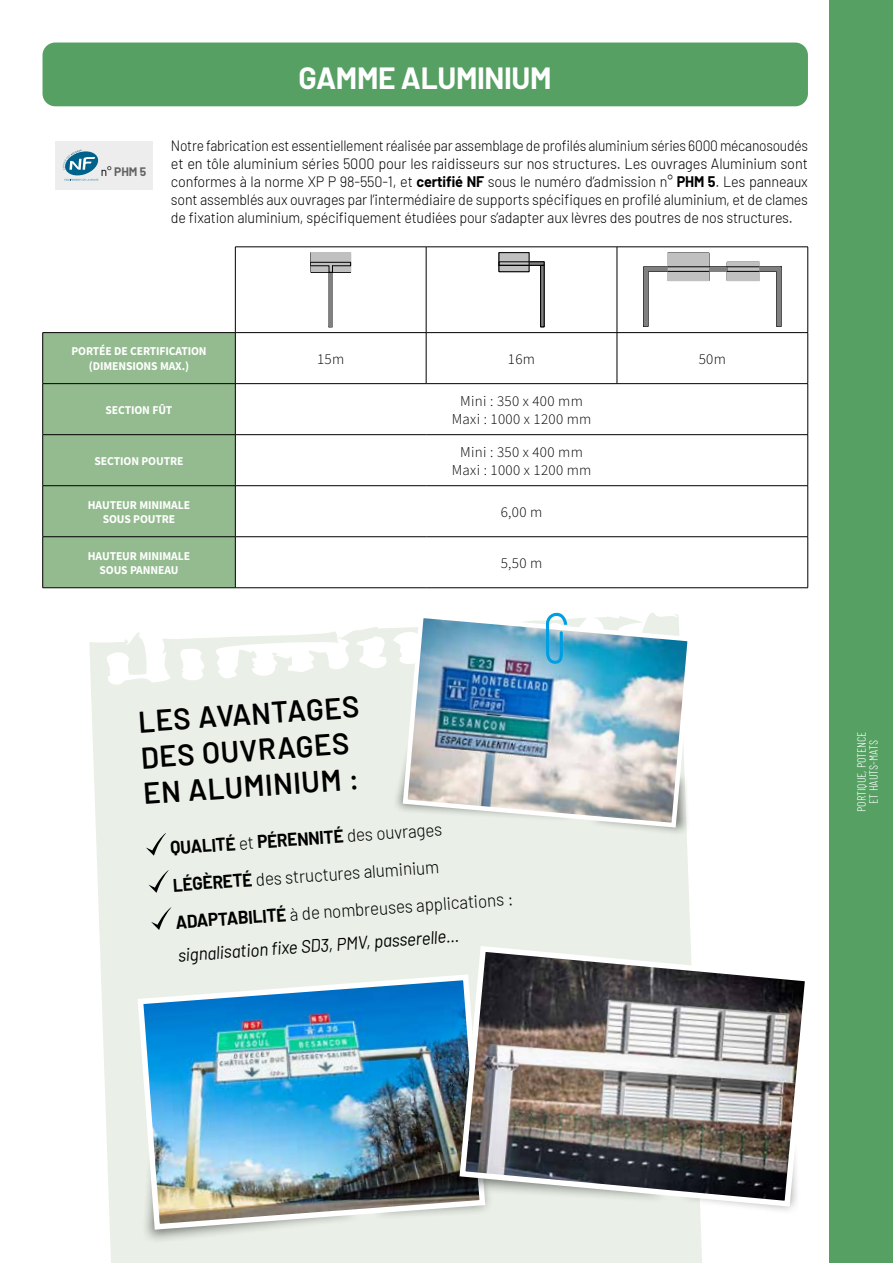
<style>
.page{position:relative;width:893px;height:1263px;background:#fff}
.page>*{position:absolute;margin:0;border:0;box-sizing:border-box;transform-origin:0 0}
.t1{font:600 30px/36px "Barlow";color:#000}
.t2{font:700 30px "Barlow";letter-spacing:-.015em;color:#fff}
.t3{font:300 18px/37.2px "Barlow";color:#000;scale:.95 1}
.t4{font:italic 18px "Barlow";color:#000;scale:.95 1}
.t5{font:300 15px/18px "Barlow";letter-spacing:-.01em;color:#000;text-align:justify;scale:.92 1}
.t6{font:300 15px/18px "Source Sans Pro";letter-spacing:.02em;color:#000;text-align:center}
.t7{font:700 12px/14.4px "Source Sans Pro";letter-spacing:-.01em;color:#fff;text-align:center}
.t8{font:300 12px/12px "Barlow Condensed";color:#fff;text-align:center}
.t9{font:700 12px "Barlow";color:#646363}
.s1{font-weight:400;color:#000}
.s2{font-weight:700}
</style>
<div class="page">
<svg style="left:43px;top:333px;width:192px;height:254px;fill:#93bb8f"></svg>
<hr style="left:235px;top:247px;width:191px;height:1px;background:#000">
<hr style="left:235px;top:247px;width:1px;height:85px;background:#000">
<hr style="left:426px;top:247px;width:191px;height:1px;background:#000">
<hr style="left:426px;top:247px;width:1px;height:85px;background:#000">
<hr style="left:617px;top:247px;width:191px;height:1px;background:#000">
<hr style="left:617px;top:247px;width:1px;height:85px;background:#000">
<hr style="left:807px;top:247px;width:1px;height:85px;background:#000">
<hr style="left:235px;top:332px;width:191px;height:1px;background:#000">
<hr style="left:426px;top:332px;width:191px;height:1px;background:#000">
<hr style="left:426px;top:333px;width:1px;height:50px;background:#000">
<hr style="left:617px;top:332px;width:191px;height:1px;background:#000">
<hr style="left:617px;top:333px;width:1px;height:50px;background:#000">
<hr style="left:807px;top:333px;width:1px;height:50px;background:#000">
<hr style="left:43px;top:383px;width:192px;height:1px;background:#000">
<hr style="left:235px;top:383px;width:191px;height:1px;background:#000">
<hr style="left:426px;top:383px;width:191px;height:1px;background:#000">
<hr style="left:617px;top:383px;width:191px;height:1px;background:#000">
<hr style="left:807px;top:384px;width:1px;height:50px;background:#000">
<hr style="left:43px;top:434px;width:192px;height:1px;background:#000">
<hr style="left:235px;top:434px;width:191px;height:1px;background:#000">
<hr style="left:426px;top:434px;width:191px;height:1px;background:#000">
<hr style="left:617px;top:434px;width:191px;height:1px;background:#000">
<hr style="left:807px;top:435px;width:1px;height:50px;background:#000">
<hr style="left:43px;top:485px;width:192px;height:1px;background:#000">
<hr style="left:235px;top:485px;width:191px;height:1px;background:#000">
<hr style="left:426px;top:485px;width:191px;height:1px;background:#000">
<hr style="left:617px;top:485px;width:191px;height:1px;background:#000">
<hr style="left:807px;top:486px;width:1px;height:50px;background:#000">
<hr style="left:235px;top:536px;width:191px;height:1px;background:#000">
<hr style="left:426px;top:536px;width:191px;height:1px;background:#000">
<hr style="left:617px;top:536px;width:191px;height:1px;background:#000">
<hr style="left:807px;top:537px;width:1px;height:51px;background:#000">
<hr style="left:235px;top:587px;width:191px;height:1px;background:#000">
<hr style="left:426px;top:587px;width:191px;height:1px;background:#000">
<hr style="left:617px;top:587px;width:191px;height:1px;background:#000">
<hr style="left:43px;top:332px;width:192px;height:1px;background:#000">
<hr style="left:42px;top:333px;width:1px;height:50px;background:#000">
<hr style="left:42px;top:384px;width:1px;height:50px;background:#000">
<hr style="left:42px;top:435px;width:1px;height:50px;background:#000">
<hr style="left:42px;top:486px;width:1px;height:50px;background:#000">
<hr style="left:43px;top:536px;width:192px;height:1px;background:#000">
<hr style="left:42px;top:537px;width:1px;height:51px;background:#000">
<hr style="left:43px;top:587px;width:192px;height:1px;background:#000">
<hr style="left:235px;top:333px;width:1px;height:50px;background:#000">
<hr style="left:235px;top:384px;width:1px;height:50px;background:#000">
<hr style="left:235px;top:435px;width:1px;height:50px;background:#000">
<hr style="left:235px;top:486px;width:1px;height:50px;background:#000">
<hr style="left:235px;top:537px;width:1px;height:51px;background:#000">
<div style="left:311px;top:253px;width:40px;height:19px;background:#c0c0c0"></div>
<svg style="left:311px;top:262px;width:40px;height:65px"></svg>
<svg style="left:499px;top:253px;width:30px;height:19px"></svg>
<svg style="left:529px;top:265px;width:12px;height:62px"></svg>
<hr style="left:499px;top:265px;width:30px;height:1px;background:#000">
<div style="left:499px;top:253px;width:30px;height:19px;border:1px solid #000"></div>
<div style="left:727px;top:262px;width:32px;height:19px;background:#c0c0c0"></div>
<div style="left:668px;top:253px;width:41px;height:28px;background:#c0c0c0"></div>
<svg style="left:643px;top:267px;width:25px;height:60px"></svg>
<svg style="left:759px;top:267px;width:22px;height:60px"></svg>
<hr style="left:709px;top:267px;width:18px;height:4px;background:#808080">
<hr style="left:727px;top:271px;width:32px;height:1px;background:#000">
<hr style="left:727px;top:267px;width:32px;height:1px;background:#000">
<hr style="left:668px;top:271px;width:41px;height:1px;background:#000">
<hr style="left:668px;top:267px;width:41px;height:1px;background:#000">
<div style="left:43px;top:43px;width:765px;height:63px;background:#55a062;border-radius:13px"></div>
<svg style="left:89px;top:627px;width:613px;height:636px;fill:#eaf0e8"></svg>
<div style="left:586px;top:771px;width:104px;height:65px;background:#000;opacity:.5"></div>
<div style="left:392px;top:736px;width:186px;height:86px;background:#000;opacity:.5"></div>
<div style="left:141px;top:1148px;width:223px;height:96px;background:#000;opacity:.5"></div>
<img style="left:135px;top:971px;width:353px;height:261px">
<img style="left:162px;top:1096px;width:616px;height:126px">
<img style="left:457px;top:943px;width:348px;height:266px">
<img style="left:400px;top:612px;width:295px;height:218px">
<svg style="left:546px;top:612px;width:21px;height:52px"></svg>
<svg style="left:146px;top:833px;width:20px;height:22px"></svg>
<svg style="left:149px;top:870px;width:20px;height:23px"></svg>
<svg style="left:151px;top:907px;width:20px;height:23px"></svg>
<div style="left:55px;top:141px;width:98px;height:49px;background:#ededed"></div>
<svg style="left:63px;top:150px;width:36px;height:31px"></svg>
<div style="left:829px;top:0;width:64px;height:1263px;background:#55a062"></div>
<p class="t9" style="left:101px;top:163px;width:47px"><span class="s1">n°</span> PHM 5</p>
<h1 class="t2" style="left:299px;top:56px;width:254px">GAMME ALUMINIUM</h1>
<p class="t5" style="left:171px;top:136px;width:694px">Notre fabrication est essentiellement réalisée par assemblage de profilés aluminium séries 6000 mécanosoudés et en tôle aluminium séries 5000 pour les raidisseurs sur nos structures. Les ouvrages Aluminium sont conformes à la norme XP P 98-550-1, et <span class="s2">certifié NF</span> sous le numéro d’admission n° <span class="s2">PHM 5</span>. Les panneaux sont assemblés aux ouvrages par l’intermédiaire de supports spécifiques en profilé aluminium, et de clames de fixation aluminium, spécifiquement étudiées pour s’adapter aux lèvres des poutres de nos structures.</p>
<p class="t7" style="left:71px;top:344px;width:137px">PORTÉE DE CERTIFICATION (DIMENSIONS MAX.)</p>
<p class="t6" style="left:317px;top:350px;width:29px">15m</p>
<p class="t6" style="left:508px;top:350px;width:29px">16m</p>
<p class="t6" style="left:699px;top:350px;width:29px">50m</p>
<p class="t7" style="left:106px;top:402px;width:68px">SECTION FÛT</p>
<p class="t6" style="left:452px;top:392px;width:141px">Mini : 350 x 400 mm<br>Maxi : 1000 x 1200 mm</p>
<p class="t7" style="left:95px;top:453px;width:90px">SECTION POUTRE</p>
<p class="t6" style="left:452px;top:443px;width:141px">Mini : 350 x 400 mm<br>Maxi : 1000 x 1200 mm</p>
<p class="t7" style="left:88px;top:497px;width:104px">HAUTEUR MINIMALE<br>SOUS POUTRE</p>
<p class="t6" style="left:501px;top:503px;width:43px">6,00 m</p>
<p class="t7" style="left:88px;top:548px;width:104px">HAUTEUR MINIMALE<br>SOUS PANNEAU</p>
<p class="t6" style="left:501px;top:554px;width:43px">5,50 m</p>
<h1 class="t1" style="left:137px;top:701px;width:223px;rotate:-4deg">LES AVANTAGES<br>DES OUVRAGES<br>EN ALUMINIUM :</h1>
<p class="t3" style="left:169px;top:828px;width:358px;rotate:-4deg"><span class="s2">QUALITÉ</span> et <span class="s2">PÉRENNITÉ</span> des ouvrages<br><span class="s2">LÉGÈRETÉ</span> des structures aluminium<br><span class="s2">ADAPTABILITÉ</span> à de nombreuses applications :</p>
<p class="t4" style="left:177px;top:942px;width:298px;rotate:-4deg">signalisation fi xe SD3, PMV, passerelle…</p>
<p class="t8" style="left:855px;top:812px;width:82px;rotate:-90deg">PORTIQUE, POTENCE<br>ET HAUTS-MATS</p>
</div>
